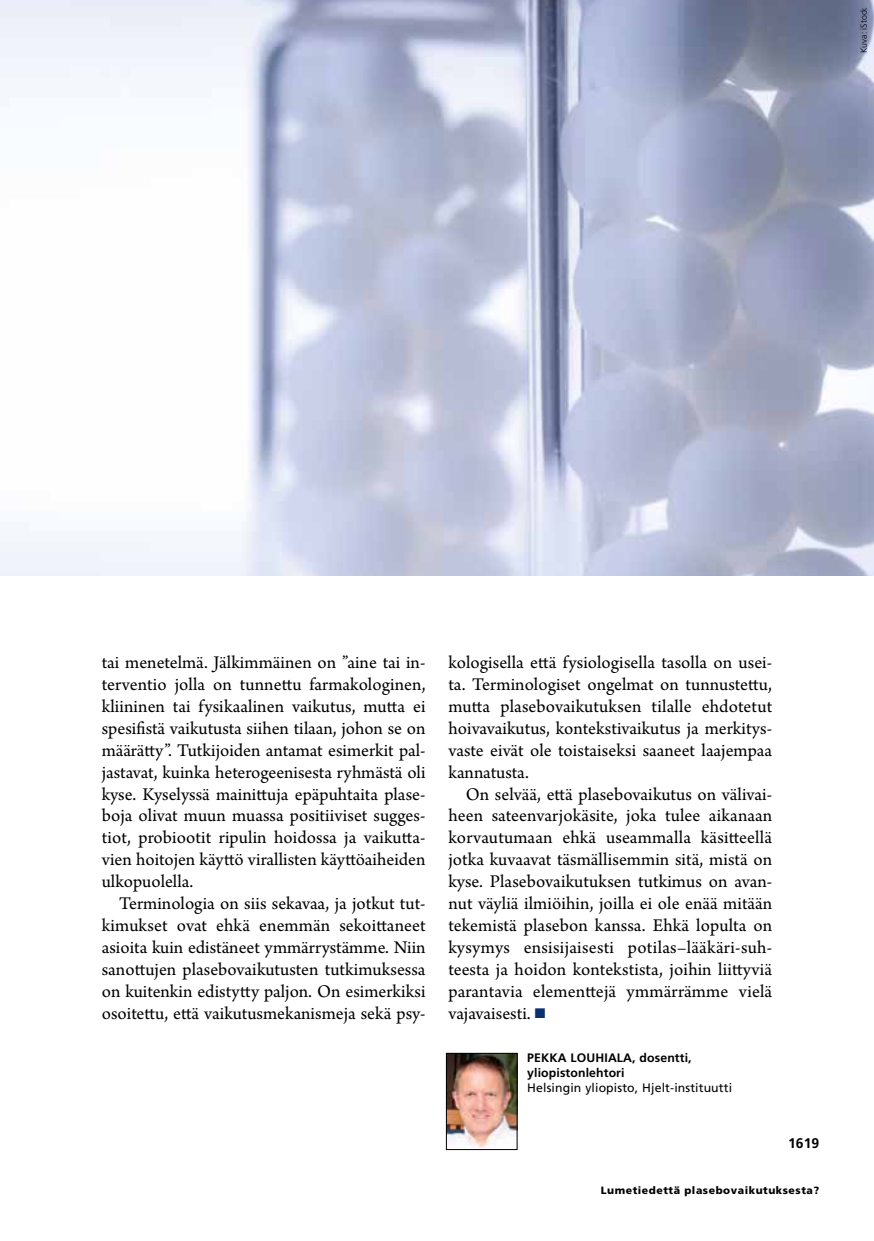
<style>
.page{position:relative;width:874px;height:1241px;background:#fff}
.page>*{position:absolute;margin:0;border:0;box-sizing:border-box;transform-origin:0 0}
.t1{font:18.9px/21.9px "Arno Pro";color:#000;text-align:justify}
.t2{font:700 14px "Frutiger LT Std";color:#000}
.t3{font:700 12.25px/14.9px "Frutiger LT Std";letter-spacing:.01em;color:#000}
.t4{font:12.25px "Frutiger LT Std";letter-spacing:.01em;color:#000}
.t5{font:900 10.5px "Frutiger LT Std";letter-spacing:.05em;color:#000}
.t6{font:300 8.75px "Frutiger LT Std";color:#000}
.s1{color:#083170}
</style>
<div class="page">
<img style="left:0;top:0;width:873px;height:575px">
<img style="left:448px;top:1054px;width:67px;height:93px">
<div style="left:446px;top:1052px;width:71px;height:97px;border:1px solid #000"></div>
<p class="t6" style="left:858px;top:53px;width:47px;rotate:-90deg">Kuva: iStock</p>
<p class="t1" style="left:102px;top:652px;width:325px">tai menetelmä. Jälkimmäinen on ”aine tai in&shy;terventio jolla on tunnettu farmakologinen, kliininen tai fysikaalinen vaikutus, mutta ei spesifistä vaikutusta siihen tilaan, johon se on määrätty”. Tutkijoiden antamat esimerkit pal&shy;jastavat, kuinka heterogeenisesta ryhmästä oli kyse. Kyselyssä mainittuja epäpuhtaita plase&shy;boja olivat muun muassa positiiviset sugges&shy;tiot, probiootit ripulin hoidossa ja vaikutta&shy;vien hoitojen käyttö virallisten käyttöaiheiden ulkopuolella.</p>
<p class="t1" style="left:102px;top:893px;width:325px;text-indent:17px">Terminologia on siis sekavaa, ja jotkut tut&shy;kimukset ovat ehkä enemmän sekoittaneet asioita kuin edistäneet ymmärrystämme. Niin sanottujen plasebovaikutusten tutkimuksessa on kuitenkin edistytty paljon. On esimerkiksi osoitettu, että vaikutusmekanismeja sekä psy-</p>
<p class="t1" style="left:448px;top:652px;width:325px">kologisella että fysiologisella tasolla on usei&shy;ta. Terminologiset ongelmat on tunnustettu, mutta plasebovaikutuksen tilalle ehdotetut hoivavaikutus, kontekstivaikutus ja merkitys&shy;vaste eivät ole toistaiseksi saaneet laajempaa kannatusta.</p>
<p class="t1" style="left:448px;top:783px;width:325px;text-indent:17px">On selvää, että plasebovaikutus on välivai&shy;heen sateenvarjokäsite, joka tulee aikanaan korvautumaan ehkä useammalla käsitteellä jotka kuvaavat täsmällisemmin sitä, mistä on kyse. Plasebovaikutuksen tutkimus on avan&shy;nut väyliä ilmiöihin, joilla ei ole enää mitään tekemistä plasebon kanssa. Ehkä lopulta on kysymys ensisijaisesti potilas–lääkäri-suh&shy;teesta ja hoidon kontekstista, joihin liittyviä parantavia elementtejä ymmärrämme vielä vajavaisesti. <span class="s1">■</span></p>
<p class="t3" style="left:527px;top:1050px;width:166px">PEKKA LOUHIALA, dosentti, yliopistonlehtori</p>
<p class="t4" style="left:527px;top:1080px;width:206px">Helsingin yliopisto, Hjelt-instituutti</p>
<p class="t2" style="left:787px;top:1134px;width:33px">1619</p>
<p class="t5" style="left:600px;top:1183px;width:220px">Lumetiedettä plasebovaikutuksesta?</p>
</div>
